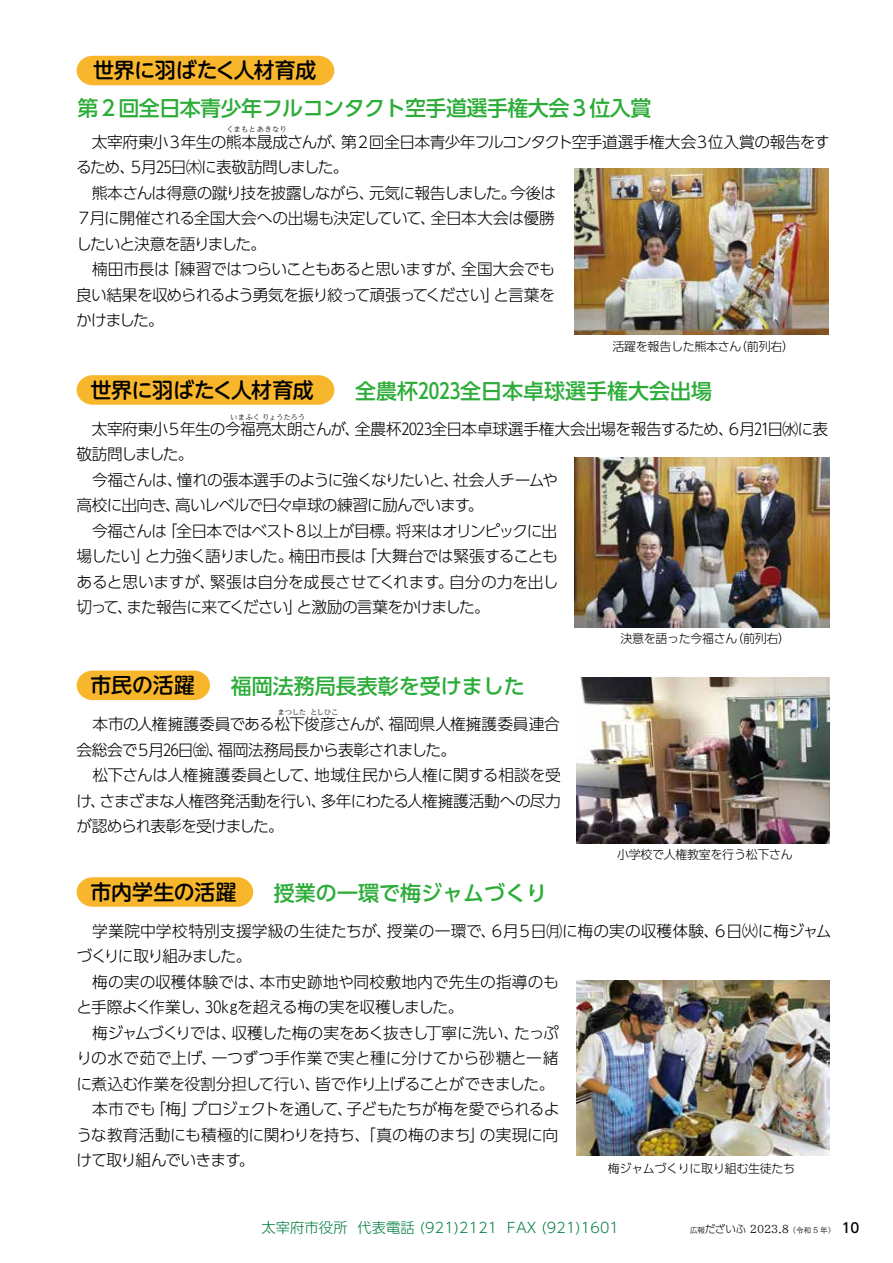
<style>
.page{position:relative;width:893px;height:1263px;background:#fff}
.page>*{position:absolute;margin:0;border:0;box-sizing:border-box;transform-origin:0 0}
.t1{font:21px "BIZ UD Shin Go Medium";color:#2cac38}
.t2{font:21px "BIZ UD Shin Go Medium";letter-spacing:-.025em;color:#2cac38}
.t3{font:21px "BIZ UDP Shin M Go Medium";color:#000}
.t4{font:15.75px/25.5px "BIZ UD Shin Go Light";letter-spacing:-.04em;color:#000}
.t5{font:15.75px/25.5px "BIZ UD Shin Go Light";letter-spacing:-.02em;color:#000}
.t6{font:14.25px "BIZ UDP Shin Go Light";letter-spacing:.01em;color:#007f40}
.t7{font:12px "BIZ UD Shin Go Light";letter-spacing:-.025em;color:#000}
.t8{font:10.5px "BIZ UDP Mincho Medium";color:#000}
.t9{font:7.5px "BIZ UD Reimin Light";letter-spacing:-.02em;color:#000}
.t10{font:7.5px "BIZ UD Reimin Light";color:#000}
.s1{font-family:"BIZ UDP Shin M Go Medium";color:#000}
.s2{font-family:"BIZ UDP Shin Go Light";font-size:7.5px}
.s3{font-family:"BIZ UDP Shin Go Light"}
.s4{font-size:7.5px}
.s5{font-family:"BIZ UDP Shin Go Medium";font-size:13.5px}
</style>
<div class="page">
<svg style="left:77px;top:877px;width:176px;height:30px;background:#f8b937"></svg>
<img style="left:577px;top:980px;width:252px;height:176px">
<svg style="left:77px;top:670px;width:133px;height:30px;background:#f8ba3b"></svg>
<img style="left:576px;top:678px;width:254px;height:165px">
<svg style="left:77px;top:375px;width:257px;height:30px;background:#f8b835"></svg>
<img style="left:574px;top:457px;width:255px;height:171px">
<div style="left:77px;top:56px;width:257px;height:29px;background:#f8b62d"></div>
<img style="left:574px;top:168px;width:255px;height:167px">
<h1 class="t3" style="left:93px;top:60px;width:225px">世界に羽ばたく人材育成</h1>
<h1 class="t2" style="left:77px;top:97px;width:575px">第２回全日本青少年フルコンタクト空手道選手権大会３位入賞</h1>
<p class="t10" style="left:227px;top:125px;width:62px">くまもとあきなり</p>
<p class="t4" style="left:76px;top:129px;width:755px">　太宰府東小３年生の熊本晟成さんが、第２回全日本青少年フルコンタクト空手道選手権大会３位入賞の報告をするため、５月25日㈭に表敬訪問しました。<br>　熊本さんは得意の蹴り技を披露しながら、元気に報告しました。今後は<br>７月に開催される全国大会への出場も決定していて、全日本大会は優勝<br>したいと決意を語りました。<br>　楠田市長は「練習ではつらいこともあると思いますが、全国大会でも<br>良い結果を収められるよう勇気を振り絞って頑張ってください」と言葉を<br>かけました。</p>
<p class="t7" style="left:613px;top:341px;width:183px">活躍を報告した熊本さん（前列右）</p>
<h1 class="t3" style="left:90px;top:379px;width:225px">世界に羽ばたく人材育成</h1>
<h1 class="t1" style="left:355px;top:380px;width:358px">全農杯2023全日本卓球選手権大会出場</h1>
<p class="t9" style="left:230px;top:413px;width:77px">いまふくりょうたろう</p>
<p class="t4" style="left:76px;top:416px;width:753px">　太宰府東小５年生の今福亮太朗さんが、全農杯2023全日本卓球選手権大会出場を報告するため、６月21日㈬に表敬訪問しました。<br>　今福さんは、憧れの張本選手のように強くなりたいと、社会人チームや<br>高校に出向き、高いレベルで日々卓球の練習に励んでいます。<br>　今福さんは「全日本ではベスト８以上が目標。将来はオリンピックに出<br>場したい」と力強く語りました。楠田市長は「大舞台では緊張することも<br>あると思いますが、緊張は自分を成長させてくれます。自分の力を出し<br>切って、また報告に来てください」と激励の言葉をかけました。</p>
<h1 class="t1" style="left:90px;top:675px;width:436px"><span class="s1">市民の活躍</span> 　福岡法務局長表彰を受けました</h1>
<p class="t9" style="left:278px;top:708px;width:63px">まつしたとしひこ</p>
<p class="t4" style="left:76px;top:711px;width:486px;text-indent:16px">本市の人権擁護委員である松下俊彦さんが、福岡県人権擁護委員連合会総会で５月26日㈮、福岡法務局長から表彰されました。<br>　松下さんは人権擁護委員として、地域住民から人権に関する相談を受け、さまざまな人権啓発活動を行い、多年にわたる人権擁護活動への尽力が認められ表彰を受けました。</p>
<h1 class="t1" style="left:90px;top:882px;width:458px"><span class="s1">市内学生の活躍</span> 　授業の一環で梅ジャムづくり</h1>
<p class="t7" style="left:620px;top:632px;width:171px">決意を語った今福さん（前列右）</p>
<p class="t7" style="left:617px;top:848px;width:177px">小学校で人権教室を行う松下さん</p>
<p class="t5" style="left:76px;top:918px;width:757px">　学業院中学校特別支援学級の生徒たちが、授業の一環で、６月５日㈪に梅の実の収穫体験、６日㈫に梅ジャムづくりに取り組みました。<br>　梅の実の収穫体験では、本市史跡地や同校敷地内で先生の指導のも<br>と手際よく作業し、30kgを超える梅の実を収穫しました。<br>　梅ジャムづくりでは、収穫した梅の実をあく抜きし丁寧に洗い、たっぷ<br>りの水で茹で上げ、一つずつ手作業で実と種に分けてから砂糖と一緒<br>に煮込む作業を役割分担して行い、皆で作り上げることができました。<br>　本市でも「梅」プロジェクトを通して、子どもたちが梅を愛でられるよ<br>うな教育活動にも積極的に関わりを持ち、「真の梅のまち」の実現に向<br>けて取り組んでいきます。</p>
<p class="t7" style="left:608px;top:1162px;width:189px">梅ジャムづくりに取り組む生徒たち</p>
<p class="t6" style="left:261px;top:1220px;width:359px">太宰府市役所　代表電話 (921)2121 FAX (921)1601</p>
<p class="t8" style="left:690px;top:1223px;width:171px"><span class="s2">広報</span><span class="s3">だざいふ</span> 2023.8 <span class="s4">（令和 5 年）</span> <span class="s5">10</span></p>
</div>
